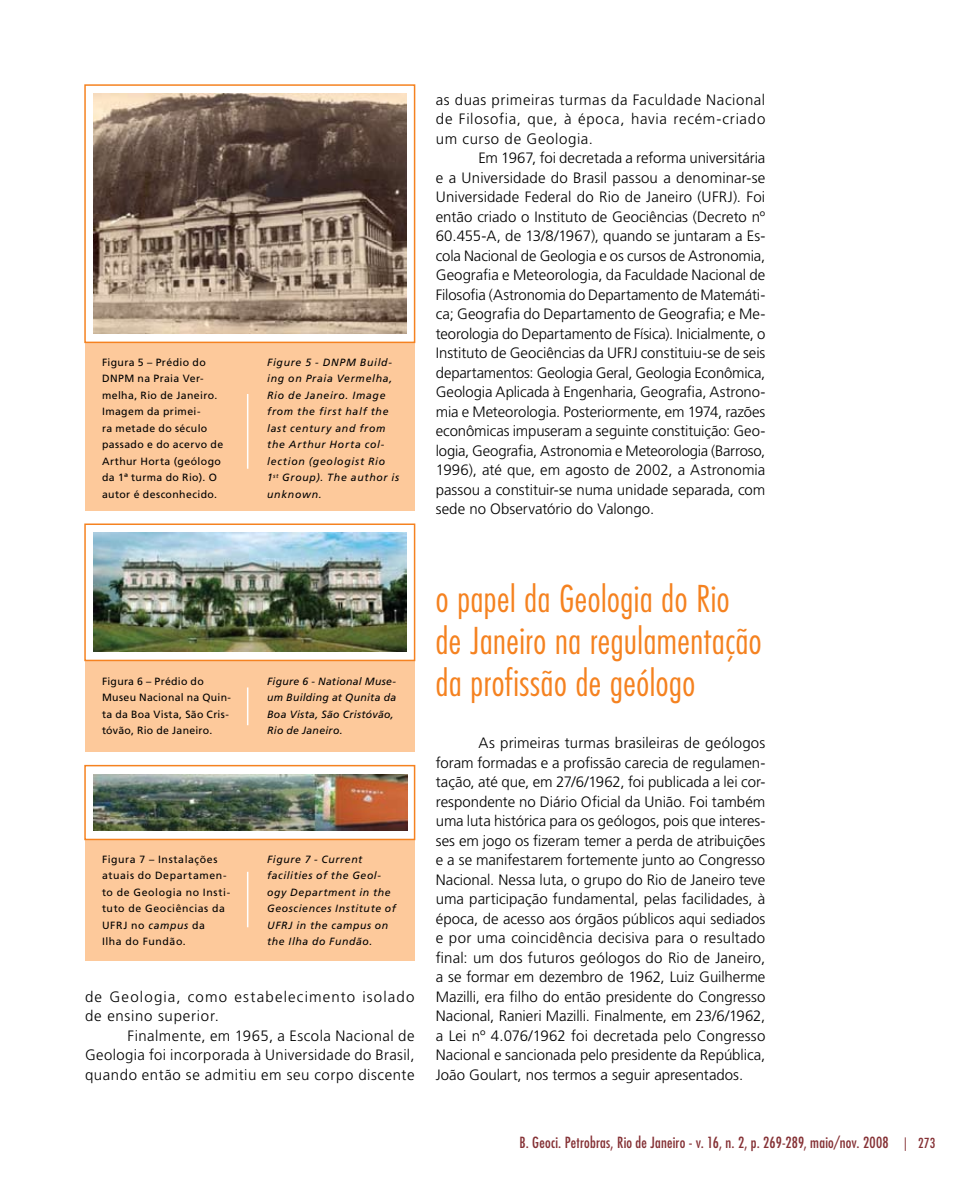
<style>
.page{position:relative;width:978px;height:1191px;background:#fff}
.page>*{position:absolute;margin:0;border:0;box-sizing:border-box;transform-origin:0 0}
.t1{font:300 condensed 36px/42px "Futura Std";letter-spacing:.015em;color:#f58220}
.t2{font:300 15px/19.5px "Frutiger LT Std";letter-spacing:.035em;color:#000;text-align:justify}
.t3{font:condensed 15px "Futura Std";letter-spacing:.015em;color:#853135}
.t4{font:300 15px/19.5px "Frutiger LT Std";letter-spacing:.075em;color:#000}
.t5{font:condensed 13.5px "Futura Std";color:#853135}
.t6{font:italic 10.5px/16.5px "Frutiger LT Std";letter-spacing:.06em;color:#000}
.t7{font:10.5px/16.5px "Frutiger LT Std";letter-spacing:.04em;color:#000}
.t8{font:10.5px/16.5px "Frutiger LT Std";letter-spacing:.06em;color:#000}
.t9{font:italic 10.5px/16.5px "Frutiger LT Std";letter-spacing:.025em;color:#000}
.s1{font-style:italic}
</style>
<div class="page">
<div style="left:85px;top:342px;width:330px;height:168px;background:#fdc99b"></div>
<div style="left:85px;top:661px;width:330px;height:90px;background:#fdc99b"></div>
<div style="left:85px;top:839px;width:330px;height:122px;background:#fdc99b"></div>
<hr style="left:247px;top:394px;width:1px;height:75px;background:#fff">
<hr style="left:247px;top:687px;width:1px;height:38px;background:#fff">
<hr style="left:247px;top:871px;width:1px;height:56px;background:#fff">
<img style="left:94px;top:94px;width:312px;height:240px">
<div style="left:84px;top:84px;width:331px;height:259px;border:2px solid #f58220"></div>
<img style="left:94px;top:533px;width:312px;height:119px">
<div style="left:84px;top:523px;width:331px;height:138px;border:2px solid #f58220"></div>
<img style="left:94px;top:774px;width:313px;height:57px">
<div style="left:84px;top:765px;width:331px;height:75px;border:2px solid #f58220"></div>
<p class="t7" style="left:102px;top:354px;width:123px">Figura 5 – Prédio do<br>DNPM na Praia Ver&shy;melha, Rio de Janeiro.<br>Imagem da primei-<br>ra metade do século passado e do acervo de<br>Arthur Horta (geólogo da 1ª turma do Rio). O autor é desconhecido.</p>
<p class="t6" style="left:267px;top:354px;width:134px">Figure 5 - DNPM Build&shy;ing on Praia Vermelha,<br>Rio de Janeiro. Image from the first half the last century and from the Arthur Horta col&shy;lection (geologist Rio<br>1<sup>st</sup> Group). The author is unknown.</p>
<p class="t2" style="left:436px;top:90px;width:331px">as duas primeiras turmas da Faculdade Nacional de Filosofia, que, à época, havia recém-criado um curso de Geologia.</p>
<p class="t2" style="left:436px;top:148px;width:331px;text-indent:43px">Em 1967, foi decretada a reforma universitária e a Universidade do Brasil passou a denominar-se Universidade Federal do Rio de Janeiro (UFRJ). Foi então criado o Instituto de Geociências (Decreto nº 60.455-A, de 13/8/1967), quando se juntaram a Es&shy;cola Nacional de Geologia e os cursos de Astronomia, Geografia e Meteorologia, da Faculdade Nacional de Filosofia (Astronomia do Departamento de Matemáti&shy;ca; Geografia do Departamento de Geografia; e Me&shy;teorologia do Departamento de Física). Inicialmente, o Instituto de Geociências da UFRJ constituiu-se de seis departamentos: Geologia Geral, Geologia Econômica, Geologia Aplicada à Engenharia, Geografia, Astrono&shy;mia e Meteorologia. Posteriormente, em 1974, razões econômicas impuseram a seguinte constituição: Geo&shy;logia, Geografia, Astronomia e Meteorologia (Barroso, 1996), até que, em agosto de 2002, a Astronomia passou a constituir-se numa unidade separada, com sede no Observatório do Valongo.</p>
<p class="t7" style="left:102px;top:673px;width:131px">Figura 6 – Prédio do<br>Museu Nacional na Quin&shy;ta da Boa Vista, São Cris&shy;tóvão, Rio de Janeiro.</p>
<p class="t9" style="left:267px;top:673px;width:131px">Figure 6 - National Muse&shy;um Building at Qunita da<br>Boa Vista, São Cristóvão,<br>Rio de Janeiro.</p>
<p class="t8" style="left:102px;top:850px;width:130px">Figura 7 – Instalações atuais do Departamen&shy;to de Geologia no Insti&shy;tuto de Geociências da<br>UFRJ no <span class="s1">campus</span> da<br>Ilha do Fundão.</p>
<p class="t6" style="left:267px;top:851px;width:130px">Figure 7 - Current facilities of the Geol&shy;ogy Department in the<br>Geosciences Institute of<br>UFRJ in the campus on the Ilha do Fundão.</p>
<p class="t4" style="left:85px;top:987px;width:331px">de Geologia, como estabelecimento isolado de ensino superior.</p>
<p class="t2" style="left:85px;top:1026px;width:331px;text-indent:43px">Finalmente, em 1965, a Escola Nacional de Geologia foi incorporada à Universidade do Brasil, quando então se admitiu em seu corpo discente</p>
<h1 class="t1" style="left:436px;top:577px;width:327px">o papel da Geologia do Rio de Janeiro na regulamentação da profissão de geólogo</h1>
<p class="t2" style="left:436px;top:733px;width:331px;text-indent:43px">As primeiras turmas brasileiras de geólogos foram formadas e a profissão carecia de regulamen&shy;tação, até que, em 27/6/1962, foi publicada a lei cor&shy;respondente no Diário Oficial da União. Foi também uma luta histórica para os geólogos, pois que interes&shy;ses em jogo os fizeram temer a perda de atribuições e a se manifestarem fortemente junto ao Congresso Nacional. Nessa luta, o grupo do Rio de Janeiro teve uma participação fundamental, pelas facilidades, à época, de acesso aos órgãos públicos aqui sediados e por uma coincidência decisiva para o resultado final: um dos futuros geólogos do Rio de Janeiro, a se formar em dezembro de 1962, Luiz Guilherme Mazilli, era filho do então presidente do Congresso Nacional, Ranieri Mazilli. Finalmente, em 23/6/1962, a Lei nº 4.076/1962 foi decretada pelo Congresso Nacional e sancionada pelo presidente da República, João Goulart, nos termos a seguir apresentados.</p>
<p class="t3" style="left:519px;top:1133px;width:371px">B. Geoci. Petrobras, Rio de Janeiro - v. 16, n. 2, p. 269-289, maio/nov. 2008</p>
<p class="t5" style="left:904px;top:1135px;width:33px">| 273</p>
</div>
